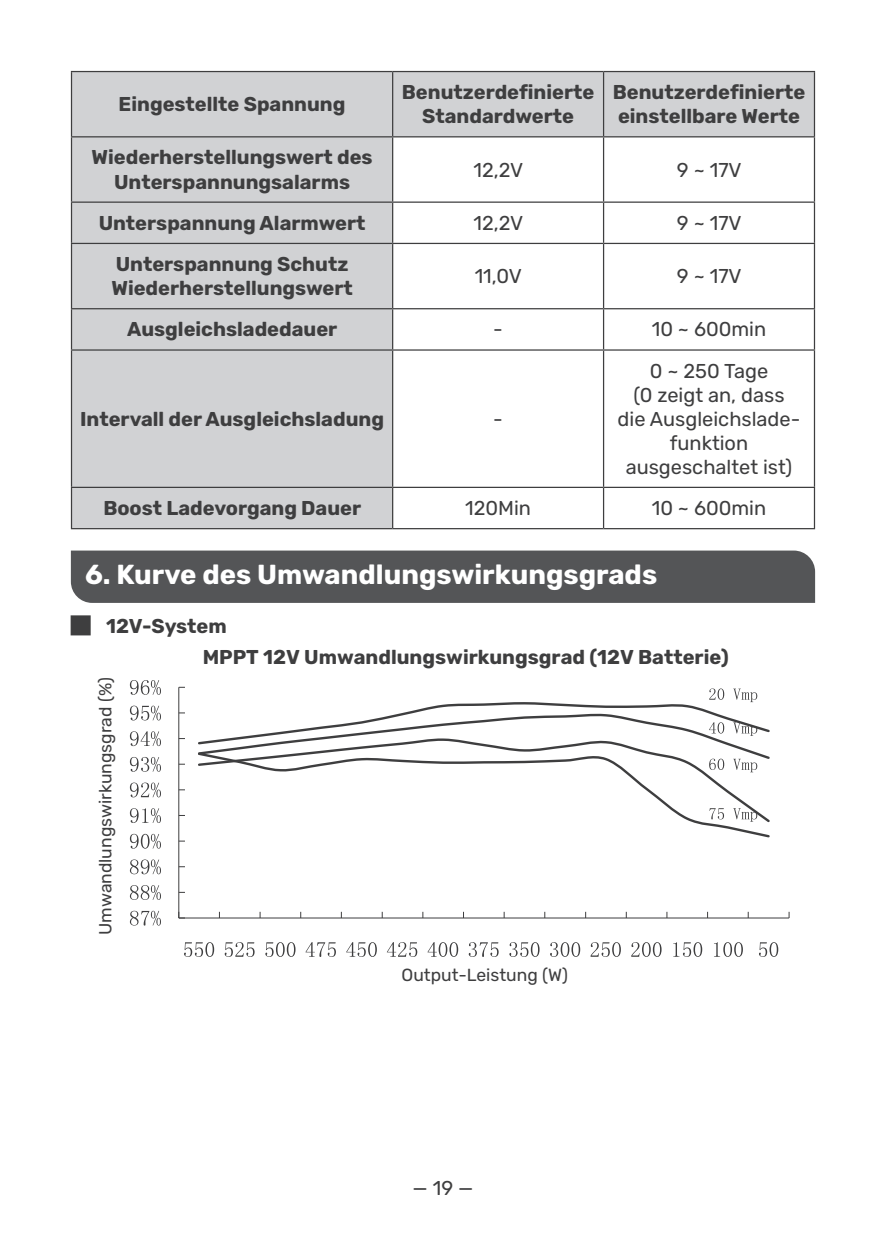
<style>
.page{position:relative;width:886px;height:1241px;background:#fff}
.page>*{position:absolute;margin:0;border:0;box-sizing:border-box;transform-origin:0 0}
.标_1{font:700 27.5px "Rubik";color:#fff}
.表头{font:700 20px/24px "Rubik";color:#3e3e3f;text-align:center}
.表居中{font:20px/24px "Rubik";color:#3e3e3f;text-align:center}
.t1{font:17.5px "Rubik";color:#3e3e3f}
.s1{font-family:"Source Han Sans SC"}
</style>
<div class="page">
<div style="left:71px;top:550px;width:744px;height:52px;background:#545557"></div>
<svg style="left:72px;top:72px;width:742px;height:456px;fill:#d1d2d4"></svg>
<hr style="left:603px;top:72px;width:1px;height:64px;background:#3e3e3f">
<hr style="left:603px;top:137px;width:1px;height:64px;background:#3e3e3f">
<hr style="left:814px;top:137px;width:1px;height:64px;background:#3e3e3f">
<hr style="left:603px;top:203px;width:1px;height:40px;background:#3e3e3f">
<hr style="left:814px;top:203px;width:1px;height:40px;background:#3e3e3f">
<hr style="left:603px;top:244px;width:1px;height:64px;background:#3e3e3f">
<hr style="left:814px;top:244px;width:1px;height:64px;background:#3e3e3f">
<hr style="left:603px;top:309px;width:1px;height:40px;background:#3e3e3f">
<hr style="left:814px;top:309px;width:1px;height:40px;background:#3e3e3f">
<hr style="left:603px;top:350px;width:1px;height:136px;background:#3e3e3f">
<hr style="left:814px;top:350px;width:1px;height:136px;background:#3e3e3f">
<hr style="left:603px;top:488px;width:1px;height:40px;background:#3e3e3f">
<hr style="left:814px;top:488px;width:1px;height:40px;background:#3e3e3f">
<hr style="left:71px;top:201px;width:322px;height:2px;background:#3e3e3f">
<hr style="left:393px;top:201px;width:210px;height:2px;background:#3e3e3f">
<hr style="left:603px;top:201px;width:212px;height:2px;background:#3e3e3f">
<hr style="left:71px;top:243px;width:322px;height:1px;background:#3e3e3f">
<hr style="left:393px;top:243px;width:210px;height:1px;background:#3e3e3f">
<hr style="left:603px;top:243px;width:212px;height:1px;background:#3e3e3f">
<hr style="left:71px;top:308px;width:322px;height:1px;background:#3e3e3f">
<hr style="left:393px;top:308px;width:210px;height:1px;background:#3e3e3f">
<hr style="left:603px;top:308px;width:212px;height:1px;background:#3e3e3f">
<hr style="left:71px;top:349px;width:322px;height:1px;background:#3e3e3f">
<hr style="left:393px;top:349px;width:210px;height:1px;background:#3e3e3f">
<hr style="left:603px;top:349px;width:212px;height:1px;background:#3e3e3f">
<hr style="left:71px;top:486px;width:322px;height:2px;background:#3e3e3f">
<hr style="left:393px;top:486px;width:210px;height:2px;background:#3e3e3f">
<hr style="left:603px;top:486px;width:212px;height:2px;background:#3e3e3f">
<hr style="left:393px;top:528px;width:210px;height:1px;background:#3e3e3f">
<hr style="left:603px;top:528px;width:212px;height:1px;background:#3e3e3f">
<hr style="left:392px;top:72px;width:1px;height:64px;background:#3e3e3f">
<hr style="left:71px;top:137px;width:1px;height:64px;background:#3e3e3f">
<hr style="left:392px;top:137px;width:1px;height:64px;background:#3e3e3f">
<hr style="left:71px;top:203px;width:1px;height:40px;background:#3e3e3f">
<hr style="left:392px;top:203px;width:1px;height:40px;background:#3e3e3f">
<hr style="left:71px;top:244px;width:1px;height:64px;background:#3e3e3f">
<hr style="left:392px;top:244px;width:1px;height:64px;background:#3e3e3f">
<hr style="left:71px;top:309px;width:1px;height:40px;background:#3e3e3f">
<hr style="left:392px;top:309px;width:1px;height:40px;background:#3e3e3f">
<hr style="left:71px;top:350px;width:1px;height:136px;background:#3e3e3f">
<hr style="left:392px;top:350px;width:1px;height:136px;background:#3e3e3f">
<hr style="left:71px;top:488px;width:1px;height:40px;background:#3e3e3f">
<hr style="left:392px;top:488px;width:1px;height:40px;background:#3e3e3f">
<hr style="left:71px;top:528px;width:322px;height:1px;background:#3e3e3f">
<hr style="left:71px;top:71px;width:322px;height:1px;background:#3e3e3f">
<hr style="left:71px;top:72px;width:1px;height:64px;background:#3e3e3f">
<hr style="left:393px;top:71px;width:210px;height:1px;background:#3e3e3f">
<hr style="left:603px;top:71px;width:212px;height:1px;background:#3e3e3f">
<hr style="left:814px;top:72px;width:1px;height:64px;background:#3e3e3f">
<hr style="left:71px;top:136px;width:322px;height:1px;background:#3e3e3f">
<hr style="left:393px;top:136px;width:210px;height:1px;background:#3e3e3f">
<hr style="left:603px;top:136px;width:212px;height:1px;background:#3e3e3f">
<hr style="left:178px;top:687px;width:1px;height:230px;background:#3e3e3f">
<hr style="left:179px;top:917px;width:610px;height:1px;background:#3e3e3f">
<svg style="left:178px;top:911px;width:7px;height:7px"></svg>
<svg style="left:700px;top:824px;width:70px;height:14px"></svg>
<svg style="left:624px;top:772px;width:146px;height:52px"></svg>
<svg style="left:130px;top:910px;width:31px;height:15px"></svg>
<svg style="left:130px;top:885px;width:31px;height:14px"></svg>
<svg style="left:130px;top:859px;width:31px;height:15px"></svg>
<svg style="left:130px;top:833px;width:31px;height:15px"></svg>
<svg style="left:130px;top:808px;width:31px;height:14px"></svg>
<svg style="left:130px;top:782px;width:31px;height:15px"></svg>
<svg style="left:130px;top:757px;width:31px;height:14px"></svg>
<svg style="left:130px;top:731px;width:31px;height:15px"></svg>
<svg style="left:130px;top:705px;width:31px;height:15px"></svg>
<svg style="left:130px;top:680px;width:31px;height:14px"></svg>
<svg style="left:184px;top:942px;width:30px;height:14px"></svg>
<svg style="left:225px;top:942px;width:30px;height:14px"></svg>
<svg style="left:265px;top:942px;width:30px;height:14px"></svg>
<svg style="left:305px;top:942px;width:31px;height:14px"></svg>
<svg style="left:346px;top:942px;width:31px;height:14px"></svg>
<svg style="left:387px;top:942px;width:30px;height:14px"></svg>
<svg style="left:427px;top:942px;width:31px;height:14px"></svg>
<svg style="left:469px;top:942px;width:30px;height:14px"></svg>
<svg style="left:509px;top:942px;width:30px;height:14px"></svg>
<svg style="left:550px;top:942px;width:30px;height:14px"></svg>
<svg style="left:590px;top:942px;width:31px;height:14px"></svg>
<svg style="left:631px;top:942px;width:30px;height:14px"></svg>
<svg style="left:673px;top:942px;width:29px;height:14px"></svg>
<svg style="left:714px;top:942px;width:29px;height:14px"></svg>
<svg style="left:759px;top:942px;width:19px;height:14px"></svg>
<svg style="left:709px;top:808px;width:15px;height:11px"></svg>
<svg style="left:733px;top:808px;width:24px;height:13px"></svg>
<svg style="left:198px;top:688px;width:572px;height:84px"></svg>
<p class="表头" style="left:119px;top:93px;width:228px">Eingestellte Spannung</p>
<p class="表头" style="left:91px;top:146px;width:283px">Wiederherstellungswert des<br>Unterspannungsalarms</p>
<p class="表头" style="left:402px;top:81px;width:194px">Benutzerdefinierte<br>Standardwerte</p>
<p class="表头" style="left:613px;top:81px;width:194px;text-align:left">Benutzerdefinierte einstellbare Werte</p>
<p class="表居中" style="left:473px;top:158px;width:51px">12,2V</p>
<p class="表居中" style="left:677px;top:158px;width:66px">9 ~ 17V</p>
<p class="表头" style="left:99px;top:211px;width:268px">Unterspannung Alarmwert</p>
<p class="表居中" style="left:473px;top:211px;width:51px">12,2V</p>
<p class="表居中" style="left:677px;top:211px;width:66px">9 ~ 17V</p>
<p class="表头" style="left:111px;top:253px;width:243px;text-align:left">Unterspannung Schutz<br>Wiederherstellungswert</p>
<p class="表居中" style="left:475px;top:264px;width:49px">11,0V</p>
<p class="表居中" style="left:677px;top:264px;width:66px">9 ~ 17V</p>
<p class="表头" style="left:127px;top:318px;width:212px">Ausgleichsladedauer</p>
<p class="表居中" style="left:493px;top:318px;width:11px">-</p>
<p class="表居中" style="left:652px;top:318px;width:116px">10 ~ 600min</p>
<p class="表头" style="left:80px;top:407px;width:305px">Intervall der Ausgleichsladung</p>
<p class="表居中" style="left:493px;top:407px;width:11px">-</p>
<p class="表居中" style="left:650px;top:359px;width:120px">0 ~ 250 Tage</p>
<p class="表居中" style="left:618px;top:383px;width:184px">(0 zeigt an, dass die Ausgleichslade&shy;funktion ausgeschaltet ist)</p>
<p class="表头" style="left:103px;top:496px;width:259px">Boost Ladevorgang Dauer</p>
<p class="表居中" style="left:465px;top:496px;width:67px">120Min</p>
<p class="表居中" style="left:652px;top:496px;width:116px">10 ~ 600min</p>
<p class="标_1" style="left:85px;top:558px;width:574px">6. Kurve des Umwandlungswirkungsgrads</p>
<p class="表头" style="left:71px;top:614px;width:157px"><span class="s1">█</span> 12V-System</p>
<p class="t1" style="left:95px;top:934px;width:259px;rotate:-90deg">Umwandlungswirkungsgrad (%)</p>
<p class="表头" style="left:203px;top:645px;width:528px">MPPT 12V Umwandlungswirkungsgrad (12V Batterie)</p>
<p class="t1" style="left:401px;top:965px;width:168px">Output-Leistung (W)</p>
<p class="表居中" style="left:413px;top:1176px;width:62px">— 19 —</p>
</div>
